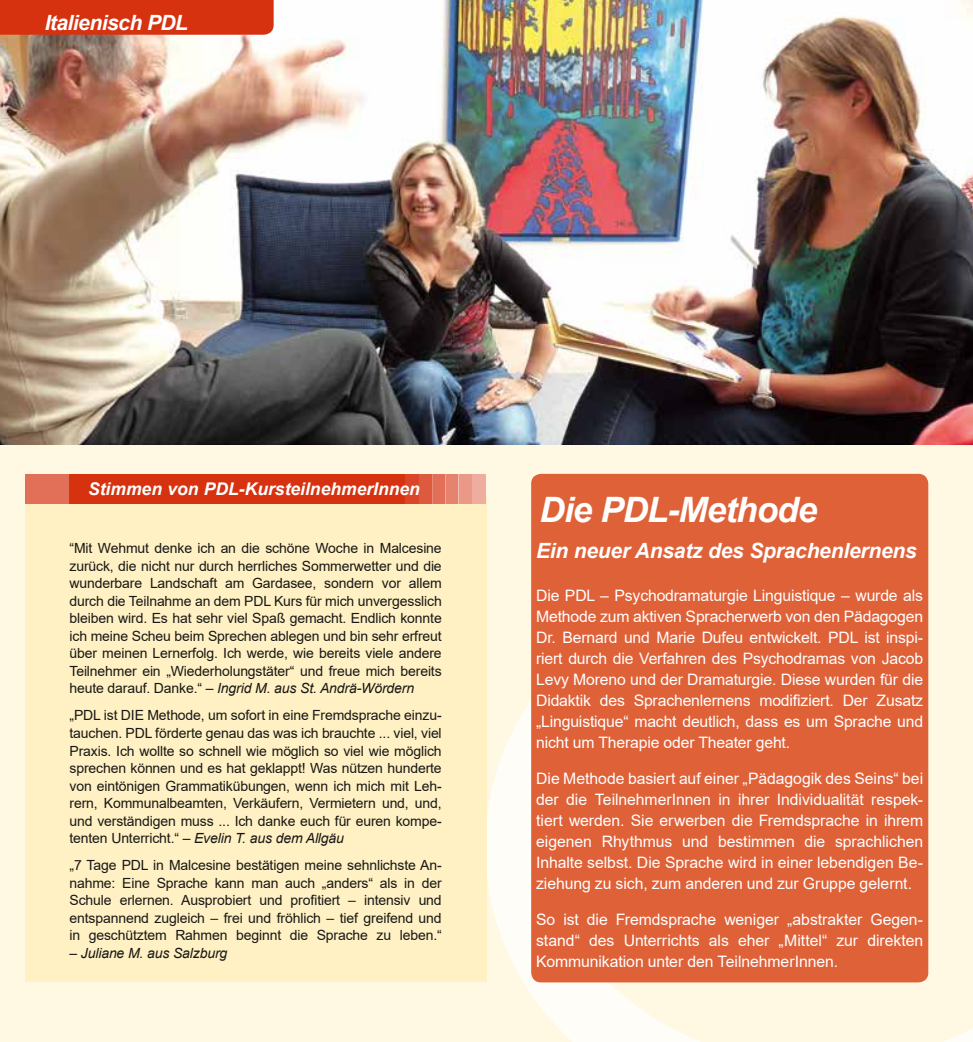
<style>
.page{position:relative;width:973px;height:1042px;background:#fff}
.page>*{position:absolute;margin:0;border:0;box-sizing:border-box;transform-origin:0 0}
.t1{font:italic 700 35px "Arial";letter-spacing:-.025em;color:#fff}
.t2{font:italic 700 21px "Arial";letter-spacing:-.01em;color:#fff}
.t3{font:italic 700 17.5px "Arial";color:#fff}
.t4{font:15.75px/21px "Arial";letter-spacing:-.005em;color:#fff;text-align:justify}
.t5{font:14px/17.5px "Arial";letter-spacing:-.01em;color:#181716;text-align:justify}
.t6{font:italic 14px "Arial";letter-spacing:-.01em;color:#181716}
.s1{font-style:italic}
</style>
<div class="page">
<div style="left:0;top:0;width:972px;height:1042px;background:#fff8e2"></div>
<svg style="left:485px;top:572px;width:487px;height:470px"></svg>
<img style="left:0;top:0;width:972px;height:444px">
<div style="left:25px;top:497px;width:461px;height:484px;background:#fff1c3"></div>
<div style="left:25px;top:474px;width:460px;height:30px;background:#d63210"></div>
<div style="left:25px;top:474px;width:43px;height:30px;background:#e26f57"></div>
<div style="left:445px;top:474px;width:13px;height:30px;background:#e6836e"></div>
<div style="left:432px;top:474px;width:13px;height:30px;background:#e26f57"></div>
<div style="left:419px;top:474px;width:13px;height:30px;background:#de5a3e"></div>
<div style="left:406px;top:474px;width:13px;height:30px;background:#da4627"></div>
<div style="left:472px;top:474px;width:13px;height:30px;background:#eead9f"></div>
<div style="left:458px;top:474px;width:14px;height:30px;background:#ea9887"></div>
<div style="left:531px;top:474px;width:397px;height:508px;background:#df6138;border-radius:10px"></div>
<div style="left:0;top:0;width:273px;height:35px;background:#d63210"></div>
<h2 class="t2" style="left:45px;top:9px;width:145px">Italienisch PDL</h2>
<p class="t3" style="left:88px;top:477px;width:333px">Stimmen von PDL-KursteilnehmerInnen</p>
<p class="t5" style="left:69px;top:539px;width:374px">“Mit Wehmut denke ich an die schöne Woche in Malcesine zurück, die nicht nur durch herrliches Sommerwetter und die wunderbare Landschaft am Gardasee, sondern vor allem durch die Teilnahme an dem PDL Kurs für mich unvergesslich bleiben wird. Es hat sehr viel Spaß gemacht. Endlich konnte ich meine Scheu beim Sprechen ablegen und bin sehr erfreut über meinen Lernerfolg. Ich werde, wie bereits viele andere Teilnehmer ein „Wiederholungstäter“ und freue mich bereits heute darauf. Danke.“ <span class="s1">– Ingrid M. aus St. Andrä-Wördern</span></p>
<p class="t5" style="left:69px;top:707px;width:374px">„PDL ist DIE Methode, um sofort in eine Fremdsprache einzu&shy;tauchen. PDL förderte genau das was ich brauchte ... viel, viel Praxis. Ich wollte so schnell wie möglich so viel wie möglich sprechen können und es hat geklappt! Was nützen hunderte von eintönigen Grammatikübungen, wenn ich mich mit Leh&shy;rern, Kommunalbeamten, Verkäufern, Vermietern und, und, und verständigen muss ... Ich danke euch für euren kompe&shy;tenten Unterricht.“ <span class="s1">– Evelin T. aus dem Allgäu</span></p>
<p class="t5" style="left:69px;top:856px;width:374px">„7 Tage PDL in Malcesine bestätigen meine sehnlichste An&shy;nahme: Eine Sprache kann man auch „anders“ als in der Schule erlernen. Ausprobiert und profitiert – intensiv und entspannend zugleich – frei und fröhlich – tief greifend und in geschütztem Rahmen beginnt die Sprache zu leben.“</p>
<p class="t6" style="left:69px;top:944px;width:159px">– Juliane M. aus Salzburg</p>
<h1 class="t1" style="left:539px;top:486px;width:279px">Die PDL-Methode</h1>
<h2 class="t2" style="left:536px;top:536px;width:382px">Ein neuer Ansatz des Sprachenlernens</h2>
<p class="t4" style="left:536px;top:585px;width:388px">Die PDL – Psychodramaturgie Linguistique – wurde als Methode zum aktiven Spracherwerb von den Pädagogen Dr. Bernard und Marie Dufeu entwickelt. PDL ist inspi&shy;riert durch die Verfahren des Psychodramas von Jacob Levy Moreno und der Dramaturgie. Diese wurden für die Didaktik des Sprachenlernens modifiziert. Der Zusatz „Linguistique“ macht deutlich, dass es um Sprache und nicht um Therapie oder Theater geht.</p>
<p class="t4" style="left:536px;top:768px;width:388px">Die Methode basiert auf einer „Pädagogik des Seins“ bei der die TeilnehmerInnen in ihrer Individualität respek&shy;tiert werden. Sie erwerben die Fremdsprache in ihrem eigenen Rhythmus und bestimmen die sprachlichen Inhalte selbst. Die Sprache wird in einer lebendigen Be&shy;ziehung zu sich, zum anderen und zur Gruppe gelernt.</p>
<p class="t4" style="left:536px;top:909px;width:388px">So ist die Fremdsprache weniger „abstrakter Gegen&shy;stand“ des Unterrichts als eher „Mittel“ zur direkten Kommunikation unter den TeilnehmerInnen.</p>
</div>
